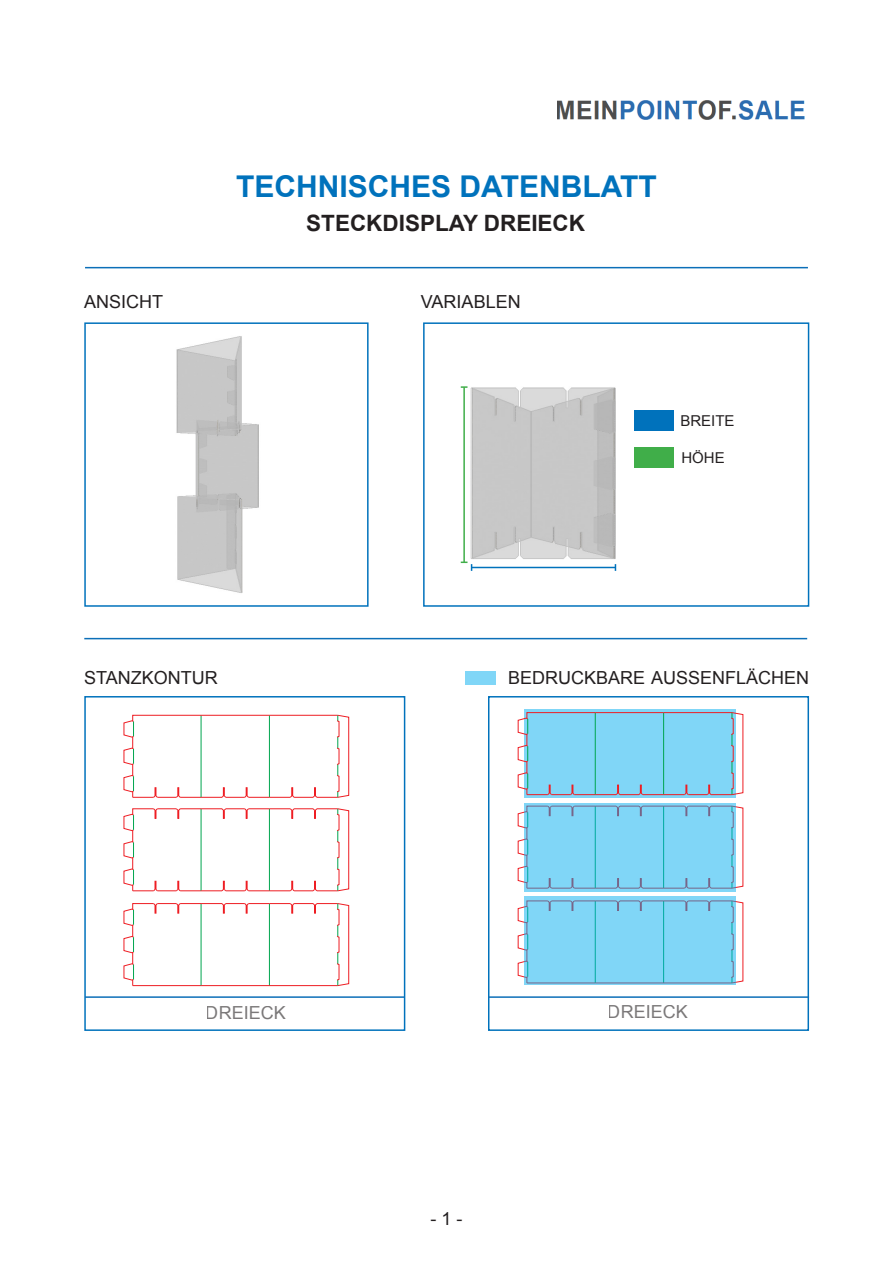
<style>
.page{position:relative;width:893px;height:1263px;background:#fff}
.page>*{position:absolute;margin:0;border:0;box-sizing:border-box;transform-origin:0 0}
.t1{font:700 30px "Arial";color:#0072bc}
.t2{font:700 22.5px "Arial";color:#231f20}
.t3{font:18px "Arial";color:#231f20}
.t4{font:15px "Arial";color:#231f20}
</style>
<div class="page">
<img style="left:557px;top:100px;width:248px;height:20px">
<div style="left:423px;top:322px;width:386px;height:285px;border:2px solid #0072bc"></div>
<div style="left:84px;top:322px;width:285px;height:285px;border:2px solid #0072bc"></div>
<div style="left:84px;top:696px;width:321px;height:335px;border:2px solid #0072bc"></div>
<div style="left:488px;top:696px;width:321px;height:335px;border:2px solid #0072bc"></div>
<hr style="left:84px;top:638px;width:723px;height:1px;background:#0c6fb8">
<hr style="left:85px;top:267px;width:723px;height:1px;background:#0c6fb8">
<div style="left:634px;top:410px;width:40px;height:21px;background:#0072bc"></div>
<div style="left:634px;top:447px;width:40px;height:21px;background:#40ae49"></div>
<hr style="left:85px;top:996px;width:319px;height:2px;background:#0c6fb8">
<hr style="left:488px;top:996px;width:321px;height:2px;background:#0c6fb8">
<div style="left:465px;top:671px;width:30px;height:13px;background:#80d6f7"></div>
<img style="left:176px;top:336px;width:83px;height:257px">
<svg style="left:124px;top:903px;width:225px;height:83px"></svg>
<svg style="left:124px;top:808px;width:225px;height:83px"></svg>
<svg style="left:124px;top:715px;width:225px;height:83px"></svg>
<img style="left:460px;top:386px;width:157px;height:185px">
<svg style="left:524px;top:709px;width:212px;height:89px"></svg>
<svg style="left:518px;top:901px;width:225px;height:82px"></svg>
<svg style="left:518px;top:806px;width:225px;height:82px"></svg>
<svg style="left:518px;top:712px;width:225px;height:83px;background:#89d0ec"></svg>
<svg style="left:524px;top:803px;width:212px;height:89px;background:#7ed1f2"></svg>
<svg style="left:524px;top:896px;width:212px;height:89px;background:#7ed1f2"></svg>
<hr style="left:472px;top:567px;width:143px;height:1px;background:#0072bc">
<hr style="left:463px;top:387px;width:2px;height:175px;background:#40ae49">
<svg style="left:461px;top:561px;width:11px;height:10px"></svg>
<p class="t1" style="left:236px;top:166px;width:422px">TECHNISCHES DATENBLATT</p>
<p class="t2" style="left:306px;top:208px;width:280px">STECKDISPLAY DREIECK</p>
<p class="t3" style="left:84px;top:290px;width:81px">ANSICHT</p>
<p class="t3" style="left:421px;top:290px;width:101px">VARIABLEN</p>
<p class="t4" style="left:680px;top:411px;width:56px">BREITE</p>
<p class="t4" style="left:681px;top:448px;width:45px">HÖHE</p>
<p class="t3" style="left:84px;top:665px;width:135px">STANZKONTUR</p>
<p class="t3" style="left:508px;top:665px;width:303px">BEDRUCKBARE AUSSENFLÄCHEN</p>
<p class="t3" style="left:206px;top:1001px;width:82px">DREIECK</p>
<p class="t3" style="left:608px;top:1000px;width:82px">DREIECK</p>
<p class="t3" style="left:430px;top:1207px;width:34px">- 1 -</p>
</div>
